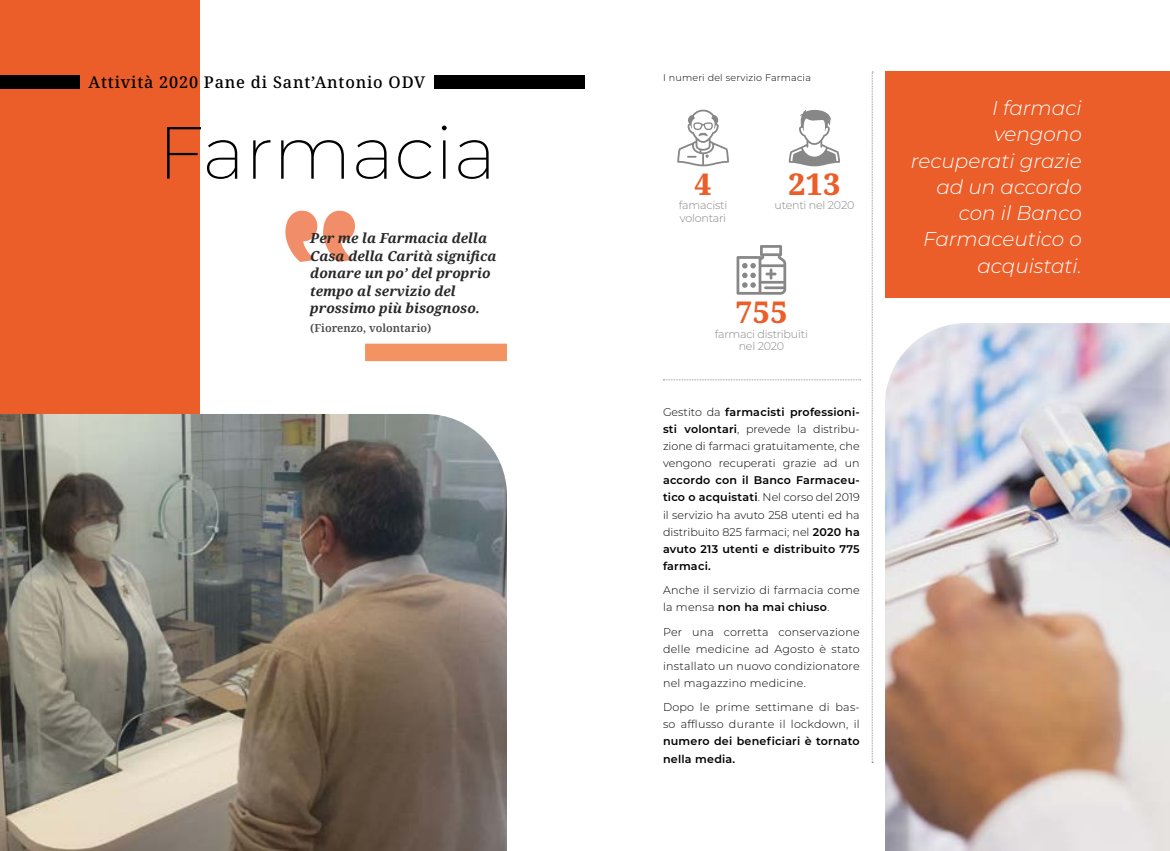
<style>
.page{position:relative;width:1170px;height:851px;background:#fff}
.page>*{position:absolute;margin:0;border:0;box-sizing:border-box;transform-origin:0 0}
.t1{font:200 73.75px "Montserrat";color:#000}
.t2{font:800 30px "Noto Serif";letter-spacing:.02em;color:#eb5e29}
.t3{font:italic 300 20px/26.2px "Montserrat";color:#fff;text-align:right}
.t4{font:500 16.25px "Noto Serif";letter-spacing:.05em;color:#000}
.t5{font:italic 700 13.75px/17.5px "Noto Serif";color:#282827}
.t6{font:300 11.12px/17.1px "Montserrat";letter-spacing:.02em;color:#000;text-align:justify}
.t7{font:600 11.12px/17.1px "Montserrat";letter-spacing:.02em;color:#000;text-align:justify}
.t8{font:300 11.12px/12.5px "Montserrat";letter-spacing:-.02em;color:#878787}
.t9{font:600 11.12px "Noto Serif";color:#4a4a49}
.t10{font:300 9.62px "Montserrat";letter-spacing:.02em;color:#000}
.s1{font-weight:600}
.s2{font-weight:300}
</style>
<div class="page">
<div style="left:0;top:0;width:199px;height:850px;background:#eb5e29"></div>
<div style="left:0;top:75px;width:80px;height:14px;background:#000"></div>
<div style="left:435px;top:75px;width:150px;height:14px;background:#000"></div>
<img style="left:0;top:414px;width:507px;height:436px">
<svg style="left:285px;top:211px;width:70px;height:51px"></svg>
<div style="left:365px;top:343px;width:142px;height:18px;background:#f39364"></div>
<img style="left:885px;top:323px;width:284px;height:527px">
<svg style="left:788px;top:110px;width:52px;height:56px"></svg>
<svg style="left:736px;top:245px;width:50px;height:49px"></svg>
<svg style="left:677px;top:109px;width:52px;height:57px"></svg>
<div style="left:884px;top:71px;width:285px;height:226px;background:#eb5e29"></div>
<svg style="left:871px;top:72px;width:2px;height:691px"></svg>
<svg style="left:663px;top:379px;width:197px;height:1px"></svg>
<h3 class="t4" style="left:89px;top:71px;width:338px">Attività 2020 Pane di Sant’Antonio ODV</h3>
<h1 class="t1" style="left:158px;top:103px;width:340px">Farmacia</h1>
<p class="t5" style="left:310px;top:229px;width:188px">Per me la Farmacia della<br>Casa della Carità significa donare un po’ del proprio tempo al servizio del prossimo più bisognoso.</p>
<p class="t9" style="left:310px;top:320px;width:123px">(Fiorenzo, volontario)</p>
<p class="t10" style="left:663px;top:71px;width:149px">I numeri del servizio Farmacia</p>
<h2 class="t2" style="left:694px;top:162px;width:18px">4</h2>
<h2 class="t2" style="left:788px;top:162px;width:53px">213</h2>
<p class="t8" style="left:679px;top:199px;width:50px">famacisti volontari</p>
<p class="t8" style="left:774px;top:199px;width:81px">utenti nel 2020</p>
<h2 class="t2" style="left:735px;top:291px;width:53px">755</h2>
<p class="t8" style="left:714px;top:327px;width:95px;text-align:center">farmaci distribuiti nel 2020</p>
<p class="t6" style="left:663px;top:403px;width:198px">Gestito da <span class="s1">farmacisti professioni&shy;sti volontari</span>, prevede la distribu&shy;zione di farmaci gratuitamente, che vengono recuperati grazie ad un</p>
<p class="t7" style="left:663px;top:471px;width:198px">accordo con il Banco Farmaceu&shy;tico o acquistati<span class="s2">. Nel corso del 2019 il servizio ha avuto 258 utenti ed ha distribuito 825 farmaci; nel</span> 2020 ha avuto 213 utenti e distribuito 775 farmaci.</p>
<p class="t6" style="left:663px;top:581px;width:198px">Anche il servizio di farmacia come la mensa <span class="s1">non ha mai chiuso</span>.</p>
<p class="t6" style="left:663px;top:622px;width:198px">Per una corretta conservazione delle medicine ad Agosto è stato installato un nuovo condizionatore nel magazzino medicine.</p>
<p class="t6" style="left:663px;top:698px;width:198px">Dopo le prime settimane di bas&shy;so afflusso durante il lockdown, il</p>
<p class="t7" style="left:663px;top:732px;width:198px">numero dei beneficiari è tornato nella media.</p>
<h3 class="t3" style="left:910px;top:94px;width:172px">I farmaci vengono recuperati grazie ad un accordo con il Banco<br>Farmaceutico o acquistati.</h3>
</div>
